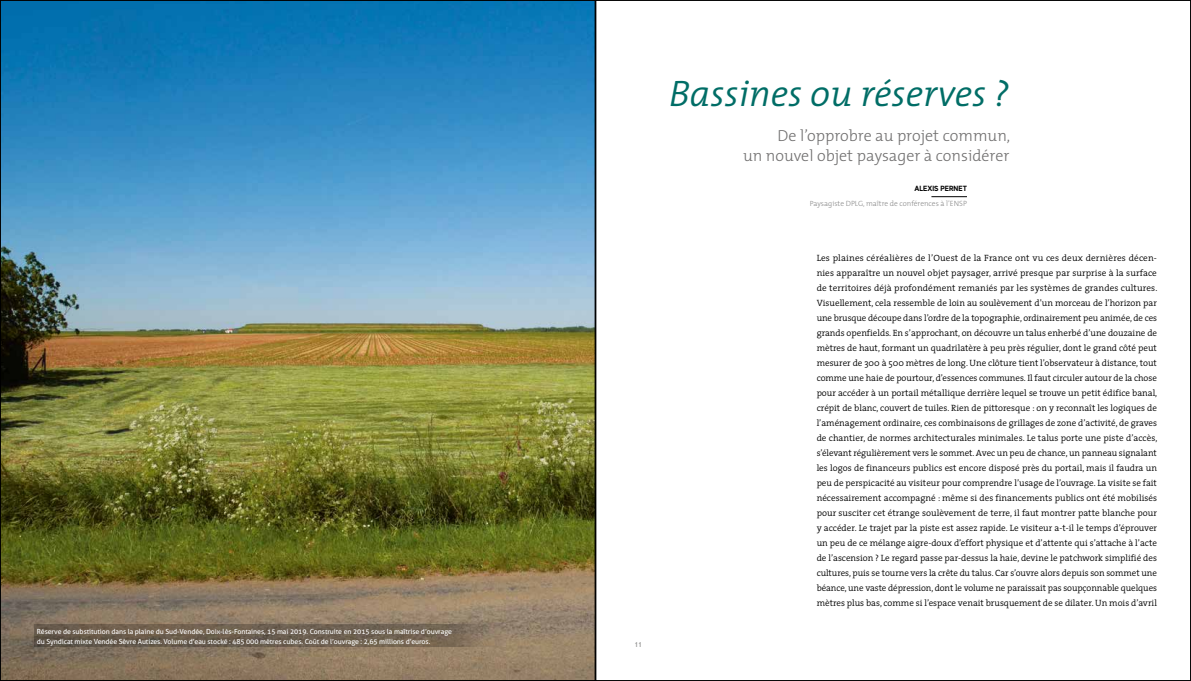
<style>
.page{position:relative;width:1191px;height:681px;background:#fff}
.page>*{position:absolute;margin:0;border:0;box-sizing:border-box;transform-origin:0 0}
.t1{font:italic 300 37px "The Mix";color:#006d66}
.t2{font:300 16px/20px "The Mix";color:#706f6f;text-align:right}
.t3{font:300 9.1px/15px "The Serif";color:#000;text-align:justify}
.t4{font:300 7.5px "The Mix";color:#878787}
.t5{font:700 7.5px "MADE Evolve Sans";color:#000}
.t6{font:7px/10px "Aller";letter-spacing:-.01em;color:#fff}
.t7{font:700 7px "MADE Evolve Sans";color:#9d9d9c}
.s1{font-size:7.6px}
</style>
<div class="page">
<img style="left:2px;top:2px;width:591px;height:676px">
<hr style="left:931px;top:196px;width:36px;height:1px;background:#000">
<svg style="left:34px;top:624px;width:476px;height:22px;background:#6e6050"></svg>
<p class="t6" style="left:37px;top:626px;width:416px">Réserve de substitution dans la plaine du Sud-Vendée, Doix-lès-Fontaines, 15 mai 2019. Construite en 2015 sous la maîtrise d’ouvrage du Syndicat mixte Vendée Sèvre Autizes. Volume d’eau stocké : 485 000 mètres cubes. Coût de l’ouvrage : 2,65 millions d’euros.</p>
<p class="t6" style="left:37px;top:636px;width:58px">Légende du visuel</p>
<p class="t7" style="left:635px;top:639px;width:8px">11</p>
<h1 class="t1" style="left:669px;top:63px;width:342px">Bassines ou réserves ?</h1>
<h2 class="t2" style="left:743px;top:125px;width:269px">De l’opprobre au projet commun,<br>un nouvel objet paysager à considérer</h2>
<p class="t5" style="left:914px;top:183px;width:54px">ALEXIS PERNET</p>
<p class="t4" style="left:810px;top:197px;width:159px">Paysagiste <span class="s1">DPLG</span>, maître de conférences à l’<span class="s1">ENSP</span></p>
<p class="t3" style="left:816px;top:250px;width:342px">Les plaines céréalières de l’Ouest de la France ont vu ces deux dernières décen&shy;nies apparaître un nouvel objet paysager, arrivé presque par surprise à la surface de territoires déjà profondément remaniés par les systèmes de grandes cultures.<br>Visuellement, cela ressemble de loin au soulèvement d’un morceau de l’horizon par une brusque découpe dans l’ordre de la topographie, ordinairement peu animée, de ces grands openfields. En s’approchant, on découvre un talus enherbé d’une douzaine de mètres de haut, formant un quadrilatère à peu près régulier, dont le grand côté peut mesurer de 300 à 500 mètres de long. Une clôture tient l’observateur à distance, tout comme une haie de pourtour, d’essences communes. Il faut circuler autour de la chose pour accéder à un portail métallique derrière lequel se trouve un petit édifice banal, crépit de blanc, couvert de tuiles. Rien de pittoresque : on y reconnaît les logiques de l’aménagement ordinaire, ces combinaisons de grillages de zone d’activité, de graves de chantier, de normes architecturales minimales. Le talus porte une piste d’accès, s’élevant régulièrement vers le sommet. Avec un peu de chance, un panneau signalant les logos de financeurs publics est encore disposé près du portail, mais il faudra un peu de perspicacité au visiteur pour comprendre l’usage de l’ouvrage. La visite se fait nécessairement accompagné : même si des financements publics ont été mobilisés pour susciter cet étrange soulèvement de terre, il faut montrer patte blanche pour y accéder. Le trajet par la piste est assez rapide. Le visiteur a-t-il le temps d’éprouver un peu de ce mélange aigre-doux d’effort physique et d’attente qui s’attache à l’acte de l’ascension ? Le regard passe par-dessus la haie, devine le patchwork simplifié des cultures, puis se tourne vers la crête du talus. Car s’ouvre alors depuis son sommet une béance, une vaste dépression, dont le volume ne paraissait pas soupçonnable quelques mètres plus bas, comme si l’espace venait brusquement de se dilater. Un mois d’avril</p>
</div>
